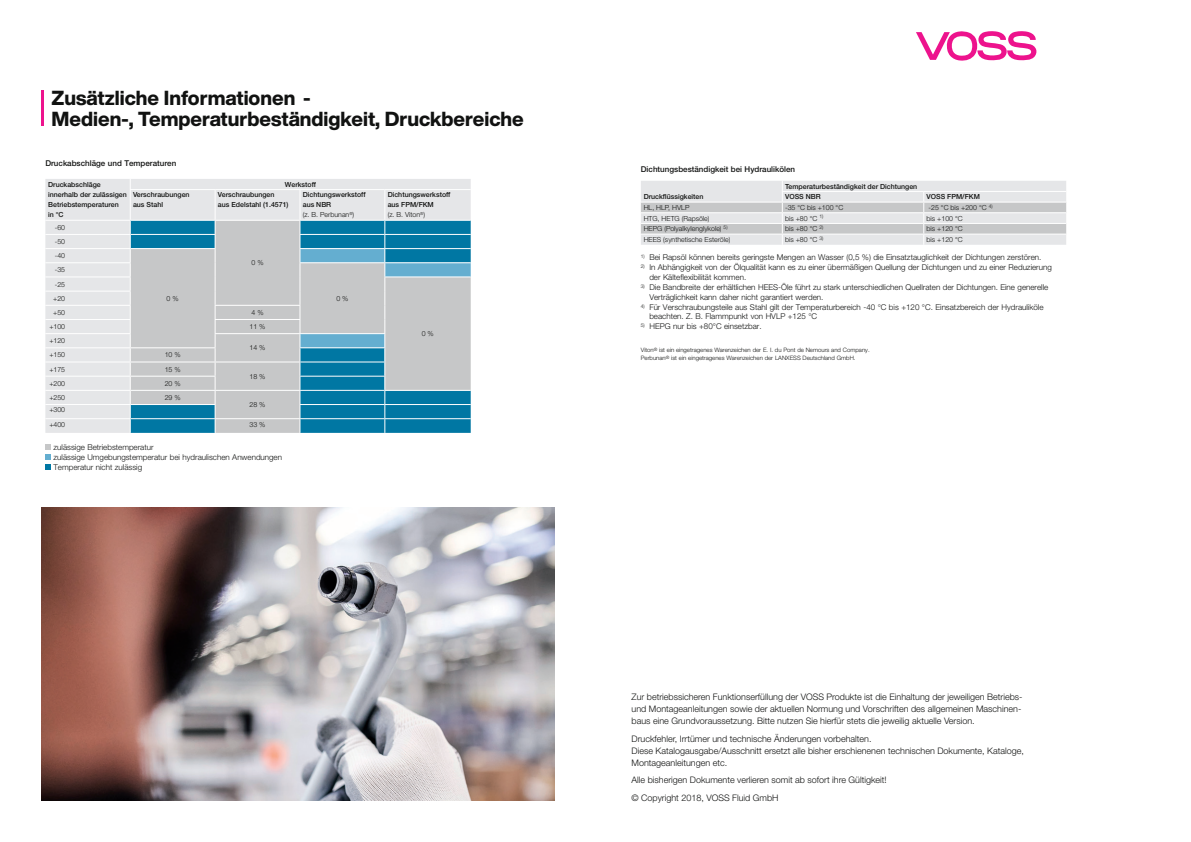
<style>
.page{position:relative;width:1191px;height:842px;background:#fff}
.page>*{position:absolute;margin:0;border:0;box-sizing:border-box;transform-origin:0 0}
.t1{font:800 20px/21px "Helvetica Now Display";color:#111211}
.t2{font:300 9px/12px "Helvetica Neue LT Pro";color:#111211}
.t3{font:300 8px/10px "Helvetica Neue LT Std";color:#111211}
.t4{font:500 8px "Helvetica Neue LT Std";color:#111211}
.t5{font:500 7px/10px "Helvetica Neue LT Std";color:#111211}
.t6{font:300 7px/14.2px "Helvetica Neue LT Std";color:#111211}
.t7{font:300 6px/8px "Helvetica Neue LT Std";color:#111211}
.s1{font-weight:300}
</style>
<div class="page">
<svg style="left:45px;top:444px;width:6px;height:26px"></svg>
<div style="left:45px;top:179px;width:426px;height:254px;background:#e5e6e8"></div>
<svg style="left:131px;top:221px;width:169px;height:212px;background:#aebdc4"></svg>
<hr style="left:130px;top:189px;width:85px;height:1px;background:#fff">
<hr style="left:130px;top:190px;width:1px;height:30px;background:#fff">
<hr style="left:215px;top:189px;width:85px;height:1px;background:#fff">
<hr style="left:215px;top:190px;width:1px;height:30px;background:#fff">
<hr style="left:300px;top:189px;width:85px;height:1px;background:#fff">
<hr style="left:300px;top:190px;width:1px;height:30px;background:#fff">
<hr style="left:385px;top:189px;width:86px;height:1px;background:#fff">
<hr style="left:385px;top:190px;width:1px;height:30px;background:#fff">
<hr style="left:45px;top:220px;width:85px;height:1px;background:#fff">
<hr style="left:130px;top:220px;width:85px;height:1px;background:#fff">
<hr style="left:215px;top:220px;width:85px;height:1px;background:#fff">
<hr style="left:300px;top:220px;width:85px;height:1px;background:#fff">
<hr style="left:385px;top:220px;width:86px;height:1px;background:#fff">
<hr style="left:45px;top:234px;width:85px;height:1px;background:#fff">
<hr style="left:130px;top:234px;width:86px;height:1px;background:#fff">
<hr style="left:299px;top:234px;width:86px;height:1px;background:#fff">
<hr style="left:45px;top:248px;width:85px;height:1px;background:#fff">
<hr style="left:130px;top:248px;width:86px;height:1px;background:#fff">
<hr style="left:299px;top:248px;width:86px;height:1px;background:#fff">
<hr style="left:45px;top:263px;width:86px;height:1px;background:#fff">
<hr style="left:299px;top:263px;width:86px;height:1px;background:#fff">
<hr style="left:45px;top:277px;width:86px;height:1px;background:#fff">
<hr style="left:45px;top:291px;width:86px;height:1px;background:#fff">
<hr style="left:45px;top:305px;width:86px;height:1px;background:#fff">
<hr style="left:215px;top:305px;width:85px;height:1px;background:#fff">
<hr style="left:45px;top:319px;width:86px;height:1px;background:#fff">
<hr style="left:215px;top:319px;width:85px;height:1px;background:#fff">
<hr style="left:45px;top:333px;width:86px;height:1px;background:#fff">
<hr style="left:215px;top:333px;width:85px;height:1px;background:#fff">
<hr style="left:45px;top:348px;width:85px;height:1px;background:#fff">
<hr style="left:130px;top:348px;width:86px;height:1px;background:#fff">
<hr style="left:299px;top:348px;width:86px;height:1px;background:#fff">
<hr style="left:45px;top:362px;width:85px;height:1px;background:#fff">
<hr style="left:130px;top:362px;width:85px;height:1px;background:#fff">
<hr style="left:215px;top:362px;width:85px;height:1px;background:#fff">
<hr style="left:45px;top:376px;width:85px;height:1px;background:#fff">
<hr style="left:130px;top:376px;width:86px;height:1px;background:#fff">
<hr style="left:299px;top:376px;width:86px;height:1px;background:#fff">
<hr style="left:45px;top:390px;width:85px;height:1px;background:#fff">
<hr style="left:130px;top:390px;width:85px;height:1px;background:#fff">
<hr style="left:215px;top:390px;width:85px;height:1px;background:#fff">
<hr style="left:45px;top:404px;width:85px;height:1px;background:#fff">
<hr style="left:130px;top:404px;width:86px;height:1px;background:#fff">
<hr style="left:299px;top:404px;width:86px;height:1px;background:#fff">
<hr style="left:45px;top:418px;width:85px;height:1px;background:#fff">
<hr style="left:130px;top:418px;width:85px;height:1px;background:#fff">
<svg style="left:130px;top:221px;width:1px;height:212px"></svg>
<hr style="left:215px;top:418px;width:85px;height:1px;background:#fff">
<svg style="left:215px;top:221px;width:1px;height:212px"></svg>
<svg style="left:300px;top:221px;width:171px;height:212px;background:#6ca6bc"></svg>
<svg style="left:641px;top:181px;width:425px;height:64px;background:#dddee0"></svg>
<svg style="left:916px;top:31px;width:120px;height:30px"></svg>
<hr style="left:41px;top:90px;width:3px;height:36px;background:#ed138d">
<img style="left:41px;top:507px;width:513px;height:294px">
<h1 class="t1" style="left:51px;top:87px;width:474px">Zusätzliche Informationen -<br>Medien-, Temperaturbeständigkeit, Druckbereiche</h1>
<p class="t4" style="left:45px;top:158px;width:132px">Druckabschläge und Temperaturen</p>
<p class="t5" style="left:48px;top:179px;width:80px">Druckabschläge innerhalb der zulässigen<br>Betriebstemperaturen<br>in °C</p>
<p class="t5" style="left:285px;top:179px;width:32px">Werkstoff</p>
<p class="t5" style="left:133px;top:190px;width:58px">Verschraubungen aus Stahl</p>
<p class="t5" style="left:218px;top:190px;width:72px">Verschraubungen<br>aus Edelstahl (1.4571)</p>
<p class="t5" style="left:303px;top:190px;width:64px">Dichtungswerkstoff aus NBR<br><span class="s1">(z. B. Perbunan</span><sup>®</sup><span class="s1">)</span></p>
<p class="t5" style="left:388px;top:190px;width:64px">Dichtungswerkstoff aus FPM/FKM<br><span class="s1">(z. B. Viton</span><sup>®</sup><span class="s1">)</span></p>
<p class="t6" style="left:55px;top:220px;width:12px">-60</p>
<p class="t6" style="left:55px;top:234px;width:12px">-50 -40</p>
<p class="t6" style="left:55px;top:263px;width:12px">-35</p>
<p class="t6" style="left:55px;top:277px;width:12px">-25</p>
<p class="t6" style="left:53px;top:291px;width:13px">+20 +50</p>
<p class="t6" style="left:167px;top:291px;width:14px">0 %</p>
<p class="t6" style="left:251px;top:256px;width:14px">0 %</p>
<p class="t6" style="left:251px;top:305px;width:14px">4 %</p>
<p class="t6" style="left:49px;top:319px;width:17px">+100</p>
<p class="t6" style="left:249px;top:319px;width:17px">11 %</p>
<p class="t6" style="left:49px;top:333px;width:17px">+120</p>
<p class="t6" style="left:249px;top:341px;width:17px">14 %</p>
<p class="t6" style="left:49px;top:348px;width:17px">+150</p>
<p class="t6" style="left:165px;top:348px;width:17px">10 %</p>
<p class="t6" style="left:49px;top:362px;width:17px">+175</p>
<p class="t6" style="left:165px;top:362px;width:17px">15 %</p>
<p class="t6" style="left:249px;top:369px;width:17px">18 %</p>
<p class="t6" style="left:49px;top:376px;width:17px">+200</p>
<p class="t6" style="left:165px;top:376px;width:17px">20 %</p>
<p class="t6" style="left:49px;top:390px;width:17px">+250</p>
<p class="t6" style="left:165px;top:390px;width:17px">29 %</p>
<p class="t6" style="left:249px;top:397px;width:17px">28 %</p>
<p class="t6" style="left:49px;top:403px;width:17px">+300 +400</p>
<p class="t6" style="left:249px;top:417px;width:17px">33 %</p>
<p class="t3" style="left:54px;top:442px;width:230px">zulässige Betriebstemperatur<br>zulässige Umgebungstemperatur bei hydraulischen Anwendungen<br>Temperatur nicht zulässig</p>
<p class="t6" style="left:336px;top:291px;width:14px">0 %</p>
<p class="t6" style="left:422px;top:326px;width:14px">0 %</p>
<p class="t4" style="left:641px;top:164px;width:156px">Dichtungsbeständigkeit bei Hydraulikölen</p>
<p class="t5" style="left:785px;top:181px;width:134px">Temperaturbeständigkeit der Dichtungen</p>
<p class="t5" style="left:643px;top:192px;width:61px">Druckflüssigkeiten</p>
<p class="t5" style="left:785px;top:192px;width:37px">VOSS NBR</p>
<p class="t5" style="left:926px;top:192px;width:55px">VOSS FPM/FKM</p>
<p class="t6" style="left:643px;top:200px;width:47px">HL, HLP, HVLP</p>
<p class="t6" style="left:785px;top:200px;width:60px">-35 °C bis +100 °C</p>
<p class="t6" style="left:928px;top:200px;width:66px">-25 °C bis +200 °C <sup>4)</sup></p>
<p class="t6" style="left:643px;top:211px;width:67px">HTG, HETG (Rapsöle)</p>
<p class="t6" style="left:785px;top:211px;width:40px">bis +80 °C <sup>1)</sup></p>
<p class="t6" style="left:926px;top:211px;width:38px">bis +100 °C</p>
<p class="t6" style="left:643px;top:222px;width:85px">HEPG (Polyalkylenglykole) <sup>5)</sup></p>
<p class="t6" style="left:785px;top:222px;width:40px">bis +80 °C <sup>2)</sup></p>
<p class="t6" style="left:926px;top:222px;width:38px">bis +120 °C</p>
<p class="t6" style="left:643px;top:232px;width:88px">HEES (synthetische Esteröle)</p>
<p class="t6" style="left:785px;top:232px;width:40px">bis +80 °C <sup>3)</sup></p>
<p class="t6" style="left:926px;top:232px;width:38px">bis +120 °C</p>
<p class="t3" style="left:641px;top:252px;width:402px"><sup>1)</sup> Bei Rapsöl können bereits geringste Mengen an Wasser (0,5 %) die Einsatztauglichkeit der Dichtungen zerstören.</p>
<p class="t3" style="left:649px;top:262px;width:404px;text-indent:-9px"><sup>2)</sup> In Abhängigkeit von der Ölqualität kann es zu einer übermäßigen Quellung der Dichtungen und zu einer Reduzierung der Kälteflexibilität kommen.</p>
<p class="t3" style="left:649px;top:282px;width:400px;text-indent:-9px"><sup>3)</sup> Die Bandbreite der erhältlichen HEES-Öle führt zu stark unterschiedlichen Quellraten der Dichtungen. Eine generelle<br>Verträglichkeit kann daher nicht garantiert werden.</p>
<p class="t3" style="left:649px;top:303px;width:395px;line-height:9.2px;text-indent:-9px"><sup>4)</sup> Für Verschraubungsteile aus Stahl gilt der Temperaturbereich -40 °C bis +120 °C. Einsatzbereich der Hydrauliköle beachten. Z. B. Flammpunkt von HVLP +125 °C</p>
<p class="t3" style="left:641px;top:321px;width:122px"><sup>5)</sup> HEPG nur bis +80°C einsetzbar.</p>
<p class="t7" style="left:641px;top:346px;width:230px">Viton<sup>®</sup> ist ein eingetragenes Warenzeichen der E. I. du Pont de Nemours and Company.<br>Perbunan<sup>®</sup> ist ein eingetragenes Warenzeichen der LANXESS Deutschland GmbH.</p>
<p class="t2" style="left:631px;top:690px;width:392px">Zur betriebssicheren Funktionserfüllung der VOSS Produkte ist die Einhaltung der jeweiligen Betriebs&shy;und Montageanleitungen sowie der aktuellen Normung und Vorschriften des allgemeinen Maschinen&shy;baus eine Grundvoraussetzung. Bitte nutzen Sie hierfür stets die jeweilig aktuelle Version.</p>
<p class="t2" style="left:631px;top:732px;width:394px">Druckfehler, Irrtümer und technische Änderungen vorbehalten.<br>Diese Katalogausgabe/Ausschnitt ersetzt alle bisher erschienenen technischen Dokumente, Kataloge,<br>Montageanleitungen etc.</p>
<p class="t2" style="left:631px;top:771px;width:257px;line-height:17.7px">Alle bisherigen Dokumente verlieren somit ab sofort ihre Gültigkeit! © Copyright 2018, VOSS Fluid GmbH</p>
</div>
